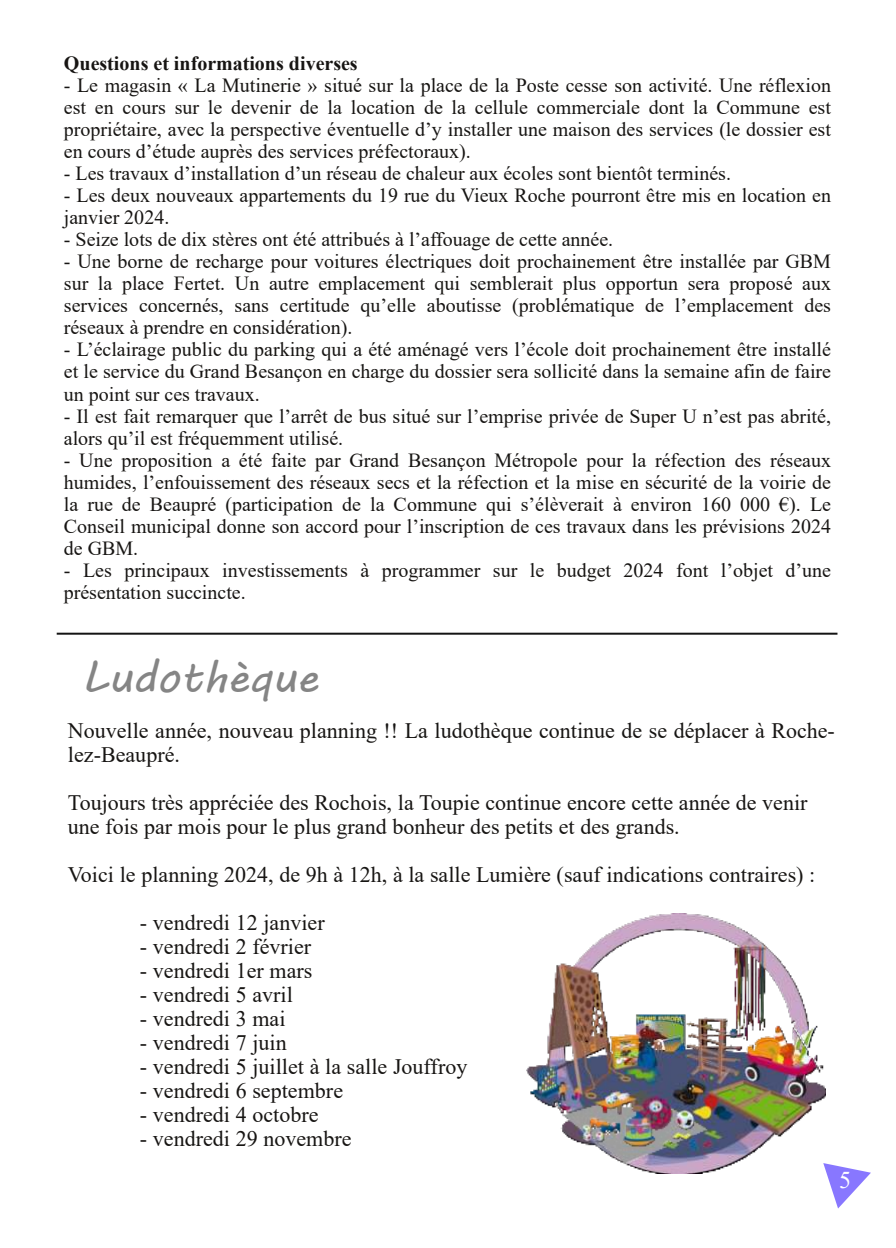
<style>
.page{position:relative;width:896px;height:1248px;background:#fff}
.page>*{position:absolute;margin:0;border:0;box-sizing:border-box;transform-origin:0 0}
.t1{font:44px "MV Boli";color:#858585}
.t2{font:24px "Times New Roman";color:#fff}
.t3{font:22px/24px "Times New Roman";color:#171513}
.t4{font:20px/22px "Times New Roman";color:#171513;text-align:justify}
.t5{font:700 20px "Times New Roman";color:#171513}
</style>
<div class="page">
<img style="left:527px;top:913px;width:298px;height:260px">
<svg style="left:823px;top:1162px;width:48px;height:46px"></svg>
<hr style="left:57px;top:632px;width:780px;height:2px;background:#141414">
<p class="t5" style="left:64px;top:49px;width:295px">Questions et informations diverses</p>
<p class="t4" style="left:64px;top:74px;width:768px">- Le magasin « La Mutinerie » situé sur la place de la Poste cesse son activité. Une réflexion est en cours sur le devenir de la location de la cellule commerciale dont la Commune est propriétaire, avec la perspective éventuelle d’y installer une maison des services (le dossier est en cours d’étude auprès des services préfectoraux).</p>
<p class="t4" style="left:64px;top:162px;width:669px">- Les travaux d’installation d’un réseau de chaleur aux écoles sont bientôt terminés.</p>
<p class="t4" style="left:64px;top:184px;width:768px">- Les deux nouveaux appartements du 19 rue du Vieux Roche pourront être mis en location en janvier 2024.</p>
<p class="t4" style="left:64px;top:228px;width:551px">- Seize lots de dix stères ont été attribués à l’affouage de cette année.</p>
<p class="t4" style="left:64px;top:250px;width:768px">- Une borne de recharge pour voitures électriques doit prochainement être installée par GBM sur la place Fertet. Un autre emplacement qui semblerait plus opportun sera proposé aux services concernés, sans certitude qu’elle aboutisse (problématique de l’emplacement des réseaux à prendre en considération).</p>
<p class="t4" style="left:64px;top:338px;width:768px">- L’éclairage public du parking qui a été aménagé vers l’école doit prochainement être installé et le service du Grand Besançon en charge du dossier sera sollicité dans la semaine afin de faire un point sur ces travaux.</p>
<p class="t4" style="left:64px;top:404px;width:768px">- Il est fait remarquer que l’arrêt de bus situé sur l’emprise privée de Super U n’est pas abrité, alors qu’il est fréquemment utilisé.</p>
<p class="t4" style="left:64px;top:448px;width:768px">- Une proposition a été faite par Grand Besançon Métropole pour la réfection des réseaux humides, l’enfouissement des réseaux secs et la réfection et la mise en sécurité de la voirie de la rue de Beaupré (participation de la Commune qui s’élèverait à environ 160 000 €). Le Conseil municipal donne son accord pour l’inscription de ces travaux dans les prévisions 2024 de GBM.</p>
<p class="t4" style="left:64px;top:558px;width:768px">- Les principaux investissements à programmer sur le budget 2024 font l’objet d’une présentation succincte.</p>
<h1 class="t1" style="left:82px;top:646px;width:238px">Ludothèque</h1>
<p class="t3" style="left:68px;top:717px;width:768px">Nouvelle année, nouveau planning !! La ludothèque continue de se déplacer à Roche&shy;lez-Beaupré.</p>
<p class="t3" style="left:68px;top:789px;width:741px">Toujours très appréciée des Rochois, la Toupie continue encore cette année de venir une fois par mois pour le plus grand bonheur des petits et des grands.</p>
<p class="t3" style="left:68px;top:861px;width:749px">Voici le planning 2024, de 9h à 12h, à la salle Lumière (sauf indications contraires) :</p>
<p class="t3" style="left:140px;top:909px;width:186px">- vendredi 12 janvier</p>
<p class="t3" style="left:140px;top:933px;width:173px">- vendredi 2 février</p>
<p class="t3" style="left:140px;top:957px;width:174px">- vendredi 1er mars</p>
<p class="t3" style="left:140px;top:981px;width:154px">- vendredi 5 avril</p>
<p class="t3" style="left:140px;top:1005px;width:147px">- vendredi 3 mai</p>
<p class="t3" style="left:140px;top:1029px;width:148px">- vendredi 7 juin</p>
<p class="t3" style="left:140px;top:1053px;width:329px">- vendredi 5 juillet à la salle Jouffroy</p>
<p class="t3" style="left:140px;top:1077px;width:205px">- vendredi 6 septembre</p>
<p class="t3" style="left:140px;top:1101px;width:180px">- vendredi 4 octobre</p>
<p class="t3" style="left:140px;top:1125px;width:213px">- vendredi 29 novembre</p>
<p class="t2" style="left:839px;top:1163px;width:13px">5</p>
</div>
